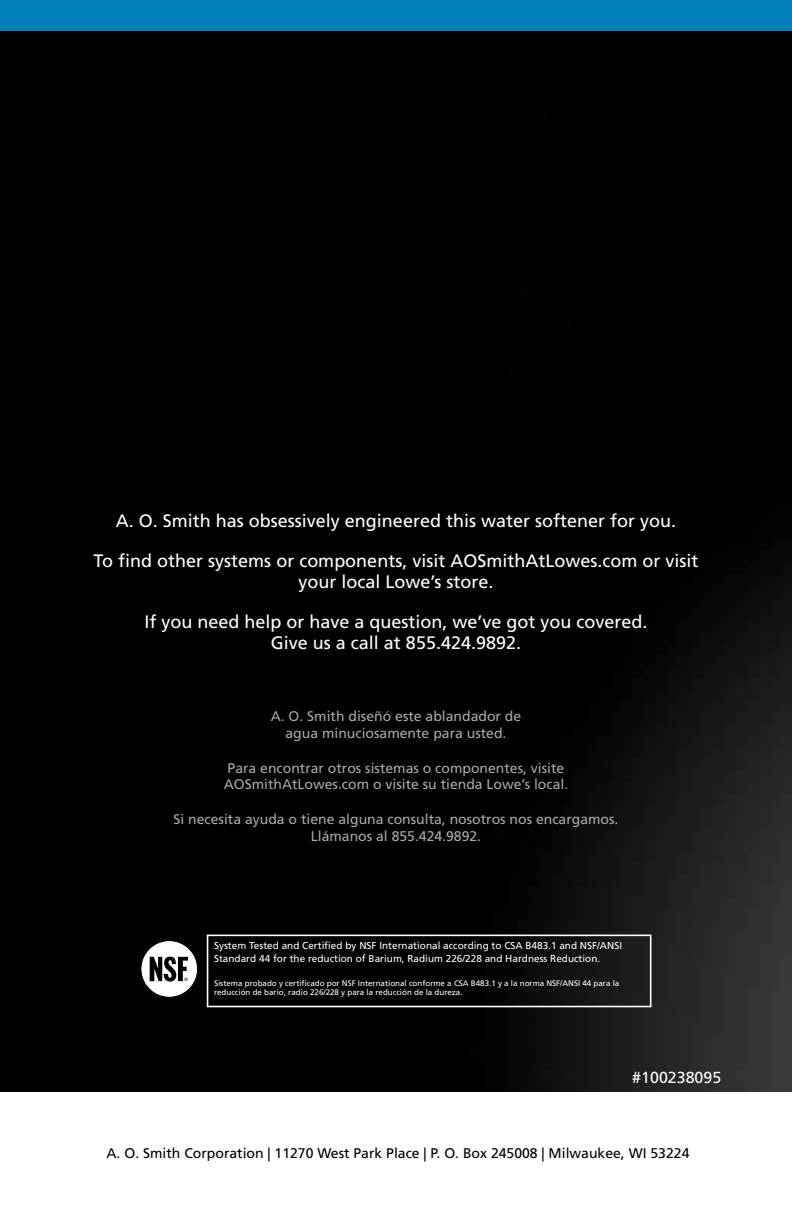
<style>
.page{position:relative;width:792px;height:1224px;background:#fff}
.page>*{position:absolute;margin:0;border:0;box-sizing:border-box;transform-origin:0 0}
.t1{font:18px/39.6px "Frutiger LT Pro";color:#fff;text-align:center}
.t2{font:16px "Frutiger LT Pro";color:#fff}
.t3{font:14px/16.8px "Frutiger LT Pro";color:#a7a9ac;text-align:center}
.t4{font:14px "Frutiger LT Pro";color:#000}
.t5{font:10px/13.6px "Frutiger LT Pro";color:#fff}
.t6{font:8px/9.6px "Frutiger LT Pro";color:#fff}
.t7{font:4.6px "Arial";color:#000}
</style>
<div class="page">
<img style="left:0;top:30px;width:792px;height:1062px">
<div style="left:0;top:0;width:792px;height:30px;background:#0080bb"></div>
<div style="left:207px;top:935px;width:444px;height:72px;border:2px solid #fff"></div>
<svg style="left:140px;top:940px;width:58px;height:58px"></svg>
<p class="t1" style="left:94px;top:501px;width:606px">A. O. Smith has obsessively engineered this water softener for you.<br>To find other systems or components, visit AOSmithAtLowes.com or visit</p>
<p class="t1" style="left:144px;top:562px;width:505px">your local Lowe’s store.<br>If you need help or have a question, we’ve got you covered.</p>
<p class="t1" style="left:271px;top:623px;width:252px">Give us a call at 855.424.9892.</p>
<p class="t3" style="left:271px;top:708px;width:252px">A. O. Smith diseñó este ablandador de agua minuciosamente para usted.</p>
<p class="t3" style="left:224px;top:759px;width:346px;text-align:left">Para encontrar otros sistemas o componentes, visite<br>AOSmithAtLowes.com o visite su tienda Lowe’s local.</p>
<p class="t3" style="left:174px;top:811px;width:446px">Si necesita ayuda o tiene alguna consulta, nosotros nos encargamos.<br>Llámanos al 855.424.9892.</p>
<p class="t7" style="left:185px;top:977px;width:5px">®</p>
<p class="t5" style="left:214px;top:938px;width:410px">System Tested and Certified by NSF International according to CSA B483.1 and NSF/ANSI<br>Standard 44 for the reduction of Barium, Radium 226/228 and Hardness Reduction.</p>
<p class="t6" style="left:214px;top:978px;width:407px">Sistema probado y certificado por NSF International conforme a CSA B483.1 y a la norma NSF/ANSI 44 para la reducción de bario, radio 226/228 y para la reducción de la dureza.</p>
<p class="t2" style="left:632px;top:1068px;width:90px">#100238095</p>
<p class="t4" style="left:107px;top:1145px;width:584px">A. O. Smith Corporation | 11270 West Park Place | P. O. Box 245008 | Milwaukee, WI 53224</p>
</div>
